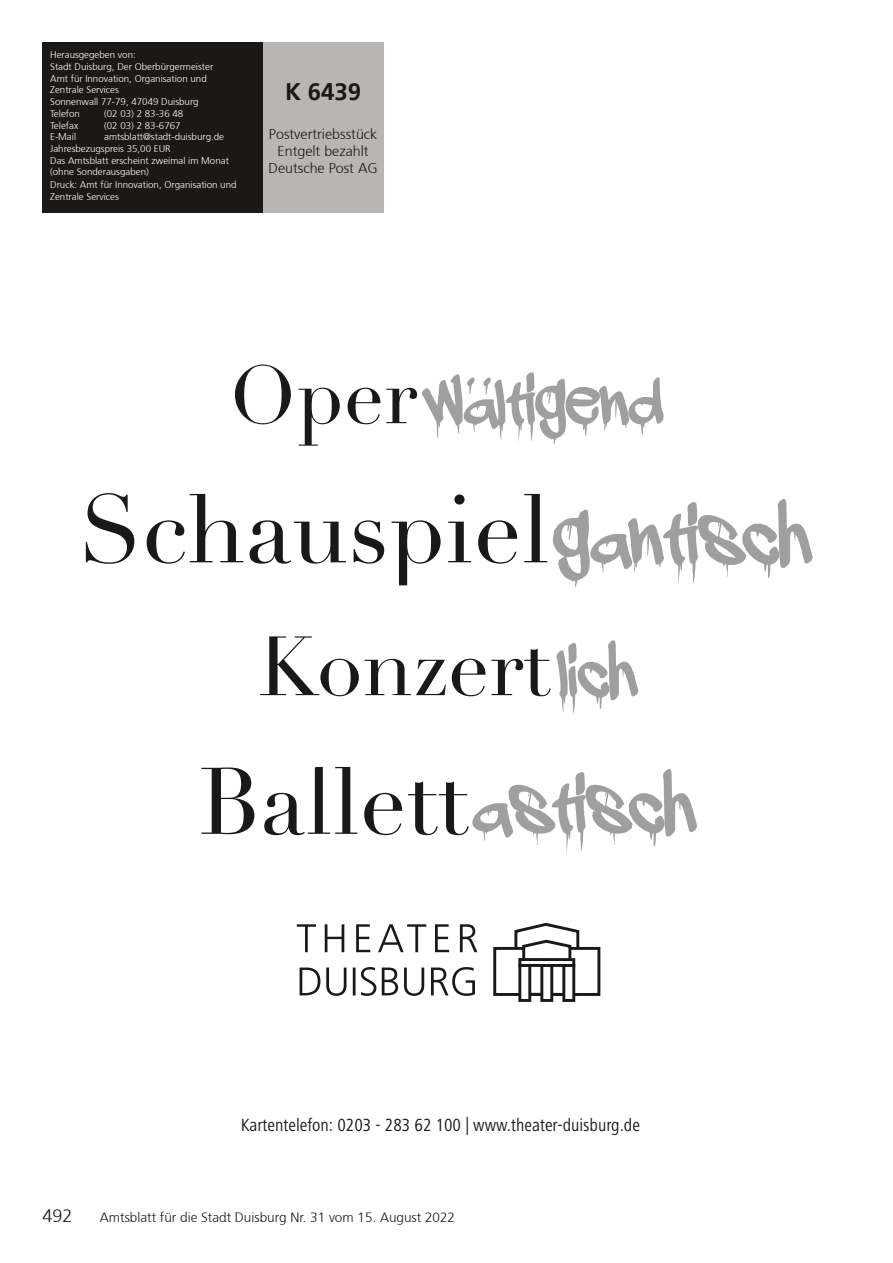
<style>
.page{position:relative;width:893px;height:1263px;background:#fff}
.page>*{position:absolute;margin:0;border:0;box-sizing:border-box;transform-origin:0 0}
.t1{font:700 24px "Frutiger 65";color:#1b1917}
.t2{font:condensed 18.15px "Frutiger Next LT";color:#1b1917}
.t3{font:300 18px "Frutiger 45";color:#1b1917}
.t4{font:300 14.25px/17.1px "Frutiger 45";color:#1b1917;text-align:center}
.t5{font:300 13.5px "Frutiger 45";color:#1b1917}
.t6{font:300 9.75px/11.7px "Frutiger 45";color:#fff}
</style>
<div class="page">
<div style="left:43px;top:43px;width:341px;height:170px;background:#b7b6b5"></div>
<div style="left:43px;top:43px;width:220px;height:170px;background:#1b1917"></div>
<svg style="left:297px;top:924px;width:180px;height:28px"></svg>
<svg style="left:300px;top:967px;width:175px;height:29px"></svg>
<div style="left:493px;top:947px;width:107px;height:49px;border:3px solid #1b1917"></div>
<svg style="left:512px;top:922px;width:69px;height:75px"></svg>
<div style="left:520px;top:965px;width:10px;height:35px;background:#fff"></div>
<div style="left:518px;top:964px;width:13px;height:38px;border:3px solid #1b1917"></div>
<div style="left:542px;top:965px;width:10px;height:35px;background:#fff"></div>
<div style="left:540px;top:964px;width:13px;height:38px;border:3px solid #1b1917"></div>
<div style="left:564px;top:965px;width:10px;height:35px;background:#fff"></div>
<div style="left:562px;top:964px;width:13px;height:38px;border:3px solid #1b1917"></div>
<div style="left:520px;top:959px;width:54px;height:6px;background:#fff"></div>
<div style="left:518px;top:958px;width:57px;height:9px;border:3px solid #1b1917"></div>
<svg style="left:235px;top:364px;width:56px;height:60px"></svg>
<svg style="left:299px;top:388px;width:41px;height:58px"></svg>
<svg style="left:348px;top:388px;width:32px;height:36px"></svg>
<svg style="left:386px;top:372px;width:277px;height:72px"></svg>
<svg style="left:260px;top:636px;width:99px;height:60px"></svg>
<svg style="left:365px;top:659px;width:81px;height:36px"></svg>
<svg style="left:452px;top:659px;width:33px;height:37px"></svg>
<svg style="left:492px;top:640px;width:146px;height:74px"></svg>
<svg style="left:86px;top:493px;width:48px;height:71px"></svg>
<svg style="left:147px;top:494px;width:96px;height:70px"></svg>
<svg style="left:250px;top:520px;width:96px;height:44px"></svg>
<svg style="left:354px;top:520px;width:30px;height:44px"></svg>
<svg style="left:392px;top:520px;width:49px;height:65px"></svg>
<svg style="left:448px;top:494px;width:23px;height:68px"></svg>
<svg style="left:478px;top:520px;width:39px;height:44px"></svg>
<svg style="left:524px;top:494px;width:23px;height:68px"></svg>
<svg style="left:553px;top:499px;width:260px;height:88px"></svg>
<svg style="left:201px;top:767px;width:53px;height:67px"></svg>
<svg style="left:264px;top:767px;width:93px;height:68px"></svg>
<svg style="left:364px;top:793px;width:38px;height:42px"></svg>
<svg style="left:408px;top:769px;width:289px;height:83px"></svg>
<p class="t6" style="left:50px;top:49px;width:165px">Herausgegeben von:<br>Stadt Duisburg, Der Oberbürgermeister<br>Amt für Innovation, Organisation und<br>Zentrale Services<br>Sonnenwall 77-79, 47049 Duisburg<br>Telefon</p>
<p class="t6" style="left:104px;top:108px;width:81px">(02 03) 2 83-36 48</p>
<p class="t6" style="left:50px;top:119px;width:30px">Telefax</p>
<p class="t6" style="left:104px;top:119px;width:78px">(02 03) 2 83-6767</p>
<p class="t6" style="left:50px;top:131px;width:27px">E-Mail</p>
<p class="t6" style="left:50px;top:131px;width:188px;text-indent:54px">amtsblatt@stadt-duisburg.de<br>Jahresbezugspreis 35,00 EUR<br>Das Amtsblatt erscheint zweimal im Monat (ohne Sonderausgaben)<br>Druck: Amt für Innovation, Organisation und<br>Zentrale Services</p>
<h1 class="t1" style="left:285px;top:78px;width:78px">K 6439</h1>
<h3 class="t4" style="left:269px;top:126px;width:111px">Postvertriebsstück<br>Entgelt bezahlt<br>Deutsche Post AG</h3>
<h2 class="t2" style="left:241px;top:1114px;width:401px">Kartentelefon: 0203 - 283 62 100 | www.theater-duisburg.de</h2>
<h3 class="t3" style="left:43px;top:1206px;width:32px">492</h3>
<h3 class="t5" style="left:100px;top:1210px;width:357px">Amtsblatt für die Stadt Duisburg Nr. 31 vom 15. August 2022</h3>
</div>
